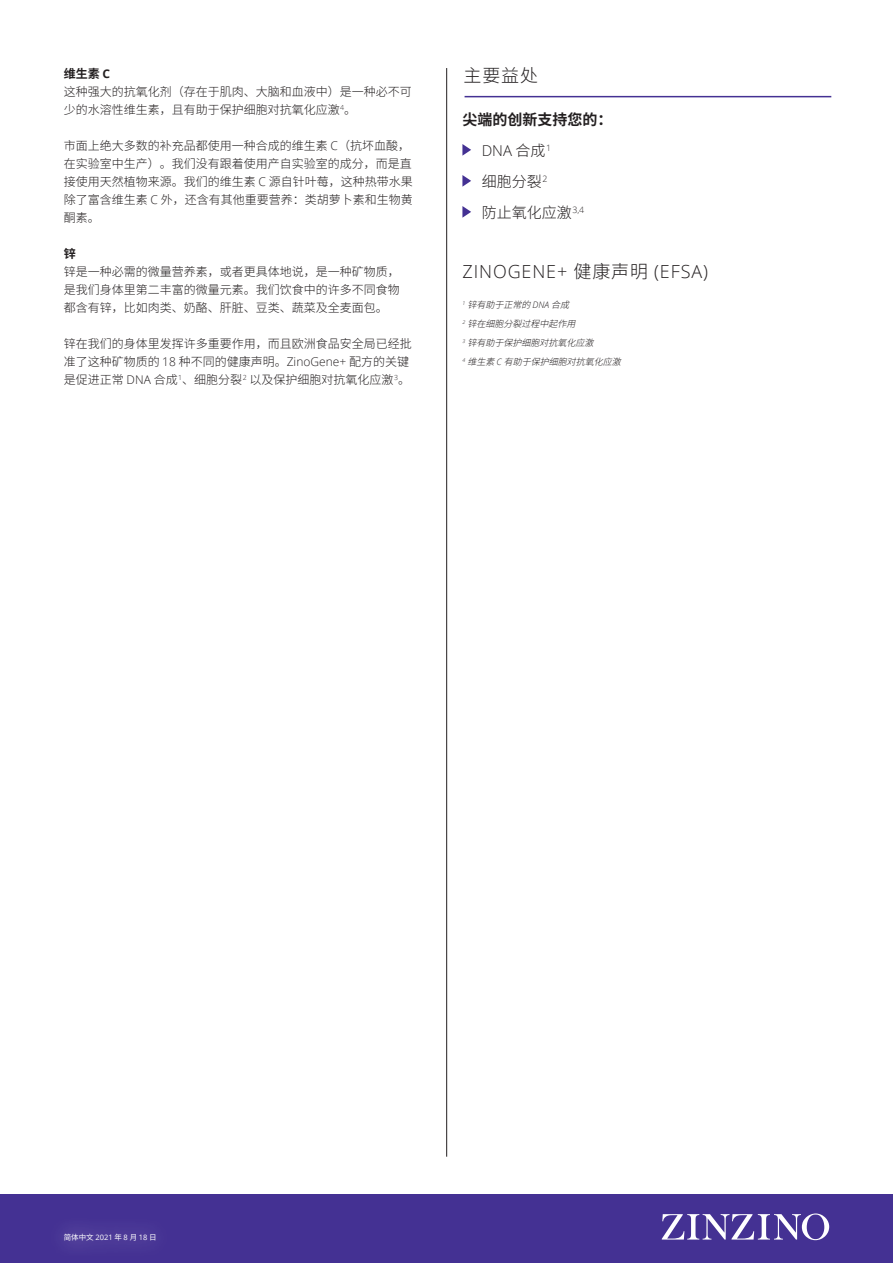
<style>
.page{position:relative;width:893px;height:1263px;background:#fff}
.page>*{position:absolute;margin:0;border:0;box-sizing:border-box;transform-origin:0 0}
.Sub-heading_12_14{font:300 18px "Open Sans";letter-spacing:.05em;color:#231f20}
.t1{font:300 18px "Noto Sans CJ Ksc";color:#231f20}
.Bullet_points_10_14{font:300 15px "Noto Sans CJ Ksc";color:#231f20}
.Preamble_10_14{font:700 15px "Noto Sans CJ Ksc";color:#231f20}
.Bullet_points_10_14-2{font:300 15px "Open Sans";color:#231f20}
.Body_8_11{font:300 12px/18px "Noto Sans CJ Ksc";color:#231f20}
.Body_8_11-2{font:700 12px "Noto Sans CJ Ksc";color:#231f20}
.EFSA_6_7{font:italic 300 9px "Noto Sans CJ Ksc";color:#231f20}
.t2{font:7.5px "Noto Sans CJ Ksc";color:#fff}
.s1{font-weight:700}
.s2{font-family:"Open Sans";font-weight:700}
.s3{font-family:"Open Sans"}
.s4{font-family:"Noto Sans CJ Ksc"}
</style>
<div class="page">
<div style="left:0;top:1194px;width:893px;height:69px;background:#443193"></div>
<svg style="left:662px;top:1213px;width:167px;height:27px"></svg>
<hr style="left:446px;top:68px;width:1px;height:1089px;background:#231f20">
<hr style="left:465px;top:96px;width:366px;height:1px;background:#443193">
<svg style="left:462px;top:144px;width:9px;height:12px"></svg>
<svg style="left:462px;top:175px;width:9px;height:12px"></svg>
<svg style="left:462px;top:206px;width:9px;height:12px"></svg>
<div style="left:47px;top:1215px;width:126px;height:44px;background:#473595"></div>
<p class="Body_8_11" style="left:64px;top:64px;width:350px"><span class="s1">维生素</span> <span class="s2">C<br></span>这种强大的抗氧化剂（存在于肌肉、大脑和血液中）是一种必不可少的水溶性维生素，且有助于保护细胞对抗氧化应激 <sup>4</sup>。</p>
<p class="Body_8_11" style="left:64px;top:136px;width:351px">市面上绝大多数的补充品都使用一种合成的维生素 <span class="s3">C</span>（抗坏血酸，在实验室中生产）。我们没有跟着使用产自实验室的成分，而是直接使用天然植物来源。我们的维生素 <span class="s3">C</span> 源自针叶莓，这种热带水果除了富含维生素 <span class="s3">C</span> 外，还含有其他重要营养：类胡萝卜素和生物黄酮素。</p>
<p class="Body_8_11-2" style="left:64px;top:246px;width:13px">锌</p>
<p class="Body_8_11" style="left:64px;top:262px;width:338px;text-align:justify">锌是一种必需的微量营养素，或者更具体地说，是一种矿物质，是我们身体里第二丰富的微量元素。我们饮食中的许多不同食物都含有锌，比如肉类、奶酪、肝脏、豆类、蔬菜及全麦面包。</p>
<p class="Body_8_11" style="left:64px;top:334px;width:350px">锌在我们的身体里发挥许多重要作用，而且欧洲食品安全局已经批准了这种矿物质的 <span class="s3">18</span> 种不同的健康声明。<span class="s3">ZinoGene+</span> 配方的关键是促进正常 <span class="s3">DNA</span> 合成 <sup>1</sup>、细胞分裂 <sup>2</sup> 以及保护细胞对抗氧化应激 <sup>3</sup>。</p>
<p class="t1" style="left:463px;top:66px;width:76px">主要益处</p>
<p class="Preamble_10_14" style="left:462px;top:111px;width:151px">尖端的创新支持您的：</p>
<p class="Bullet_points_10_14-2" style="left:482px;top:140px;width:71px">DNA <span class="s4">合成</span> <sup>1</sup></p>
<p class="Bullet_points_10_14" style="left:482px;top:173px;width:67px">细胞分裂 <sup>2</sup></p>
<p class="Bullet_points_10_14" style="left:482px;top:204px;width:104px">防止氧化应激 <sup>3,4</sup></p>
<p class="Sub-heading_12_14" style="left:462px;top:259px;width:247px">ZINOGENE+ <span class="s4">健康声明</span> (EFSA)</p>
<p class="EFSA_6_7" style="left:462px;top:299px;width:114px"><sup>1</sup> 锌有助于正常的<span class="s3">D NA</span> 合成</p>
<p class="EFSA_6_7" style="left:462px;top:318px;width:120px"><sup>2</sup> 锌在细胞分裂过程中起作用</p>
<p class="EFSA_6_7" style="left:462px;top:337px;width:138px"><sup>3</sup> 锌有助于保护细胞对抗氧化应激</p>
<p class="EFSA_6_7" style="left:462px;top:356px;width:165px"><sup>4</sup> 维生素<span class="s3">C</span> 有助于保护细胞对抗氧化应激</p>
<p class="t2" style="left:64px;top:1233px;width:95px">简体中文 <span class="s3">2021</span> 年 <span class="s3">8</span> 月 <span class="s3">18</span> 日</p>
</div>
